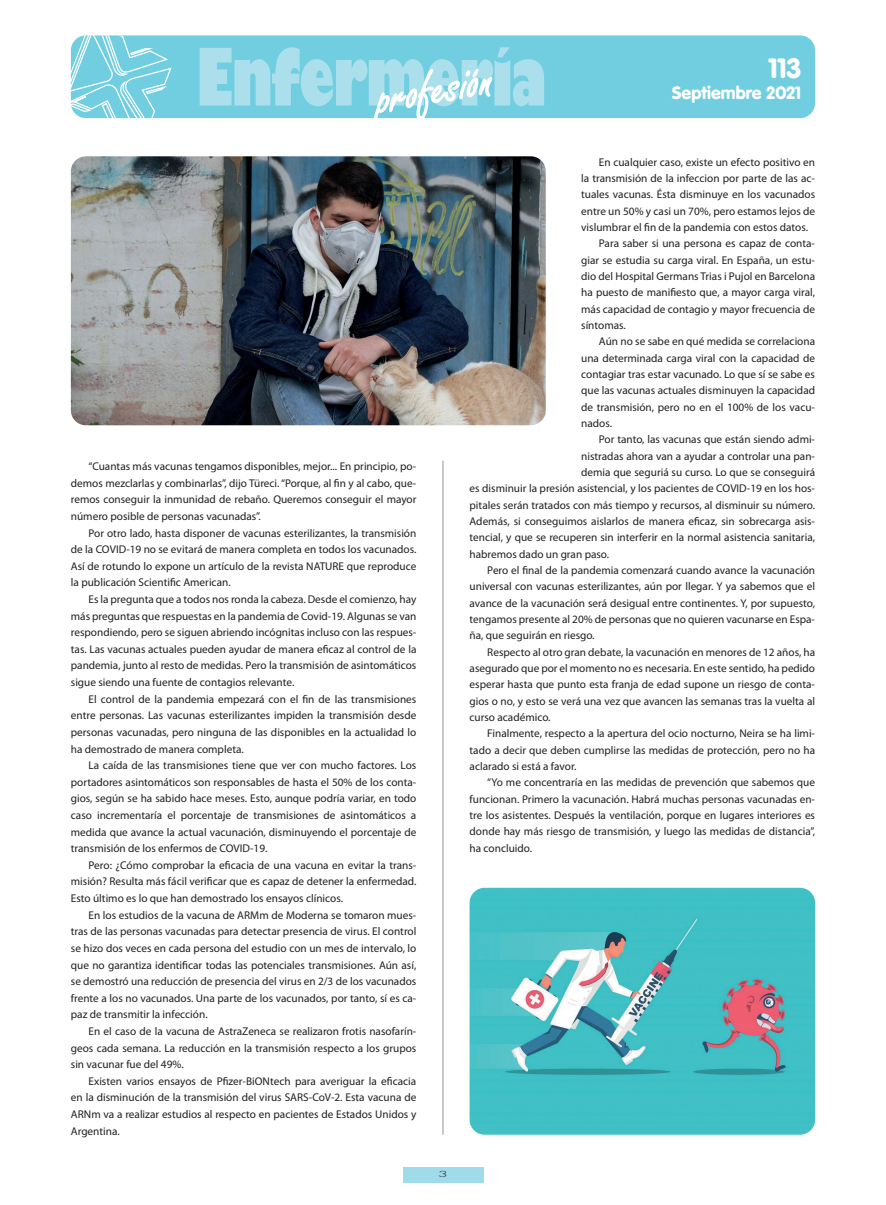
<style>
.page{position:relative;width:886px;height:1205px;background:#fff}
.page>*{position:absolute;margin:0;border:0;box-sizing:border-box;transform-origin:0 0}
.t1{font:900 27.5px "VAG Rounded";color:#fff}
.t2{font:900 17.5px "VAG Rounded";color:#fff}
.t3{font:11.25px/16.6px "Myriad Pro";color:#231f20;text-align:justify}
.t4{font:300 8.12px "Futura";color:#231f20;scale:2 1}
</style>
<div class="page">
<div style="left:71px;top:35px;width:744px;height:83px;background:#71cee1;border-radius:15px"></div>
<svg style="left:71px;top:35px;width:102px;height:83px"></svg>
<svg style="left:200px;top:47px;width:344px;height:72px"></svg>
<div style="left:403px;top:1167px;width:80px;height:15px;background:#9fdbea"></div>
<hr style="left:442px;top:461px;width:2px;height:673px;background:#a8a9ad">
<img style="left:71px;top:156px;width:475px;height:269px">
<img style="left:469px;top:888px;width:346px;height:246px">
<p class="t3" style="left:71px;top:458px;width:347px;text-indent:18px">“Cuantas más vacunas tengamos disponibles, mejor... En principio, po&shy;demos mezclarlas y combinarlas”, dijo Türeci. “Porque, al fin y al cabo, que&shy;remos conseguir la inmunidad de rebaño. Queremos conseguir el mayor número posible de personas vacunadas”.</p>
<p class="t3" style="left:71px;top:525px;width:347px;text-indent:18px">Por otro lado, hasta disponer de vacunas esterilizantes, la transmisión de la COVID-19 no se evitará de manera completa en todos los vacunados.<br>Así de rotundo lo expone un artículo de la revista NATURE que reproduce la publicación Scientific American.</p>
<p class="t3" style="left:71px;top:591px;width:347px;text-indent:18px">Es la pregunta que a todos nos ronda la cabeza. Desde el comienzo, hay más preguntas que respuestas en la pandemia de Covid-19. Algunas se van respondiendo, pero se siguen abriendo incógnitas incluso con las respues&shy;tas. Las vacunas actuales pueden ayudar de manera eficaz al control de la pandemia, junto al resto de medidas. Pero la transmisión de asintomáticos sigue siendo una fuente de contagios relevante.</p>
<p class="t3" style="left:71px;top:691px;width:347px;text-indent:18px">El control de la pandemia empezará con el fin de las transmisiones entre personas. Las vacunas esterilizantes impiden la transmisión desde personas vacunadas, pero ninguna de las disponibles en la actualidad lo ha demostrado de manera completa.</p>
<p class="t3" style="left:71px;top:757px;width:347px;text-indent:18px">La caída de las transmisiones tiene que ver con mucho factores. Los portadores asintomáticos son responsables de hasta el 50% de los conta&shy;gios, según se ha sabido hace meses. Esto, aunque podría variar, en todo caso incrementaría el porcentaje de transmisiones de asintomáticos a medida que avance la actual vacunación, disminuyendo el porcentaje de transmisión de los enfermos de COVID-19.</p>
<p class="t3" style="left:71px;top:857px;width:347px;text-indent:18px">Pero: ¿Cómo comprobar la eficacia de una vacuna en evitar la trans&shy;misión? Resulta más fácil verificar que es capaz de detener la enfermedad.<br>Esto último es lo que han demostrado los ensayos clínicos.</p>
<p class="t3" style="left:71px;top:907px;width:347px;text-indent:18px">En los estudios de la vacuna de ARMm de Moderna se tomaron mues&shy;tras de las personas vacunadas para detectar presencia de virus. El control se hizo dos veces en cada persona del estudio con un mes de intervalo, lo que no garantiza identificar todas las potenciales transmisiones. Aún así, se demostró una reducción de presencia del virus en 2/3 de los vacunados frente a los no vacunados. Una parte de los vacunados, por tanto, sí es ca&shy;paz de transmitir la infección.</p>
<p class="t3" style="left:71px;top:1023px;width:347px;text-indent:18px">En el caso de la vacuna de AstraZeneca se realizaron frotis nasofarín&shy;geos cada semana. La reducción en la transmisión respecto a los grupos sin vacunar fue del 49%.</p>
<p class="t3" style="left:71px;top:1073px;width:347px;text-indent:18px">Existen varios ensayos de Pfizer-BiONtech para averiguar la eficacia en la disminución de la transmisión del virus SARS-CoV-2. Esta vacuna de ARNm va a realizar estudios al respecto en pacientes de Estados Unidos y Argentina.</p>
<p class="t4" style="left:438px;top:1169px;width:7px">3</p>
<p class="t1" style="left:768px;top:52px;width:34px">113</p>
<p class="t2" style="left:672px;top:82px;width:130px">Septiembre 2021</p>
<p class="t3" style="left:581px;top:154px;width:235px;text-indent:18px">En cualquier caso, existe un efecto positivo en la transmisión de la infeccion por parte de las ac&shy;tuales vacunas. Ésta disminuye en los vacunados entre un 50% y casi un 70%, pero estamos lejos de vislumbrar el fin de la pandemia con estos datos.</p>
<p class="t3" style="left:581px;top:236px;width:235px;text-indent:18px">Para saber si una persona es capaz de conta&shy;giar se estudia su carga viral. En España, un estu&shy;dio del Hospital Germans Trias i Pujol en Barcelona ha puesto de manifiesto que, a mayor carga viral, más capacidad de contagio y mayor frecuencia de síntomas.</p>
<p class="t3" style="left:581px;top:334px;width:235px;text-indent:18px">Aún no se sabe en qué medida se correlaciona una determinada carga viral con la capacidad de contagiar tras estar vacunado. Lo que sí se sabe es que las vacunas actuales disminuyen la capacidad de transmisión, pero no en el 100% de los vacu&shy;nados.</p>
<p class="t3" style="left:599px;top:431px;width:218px">Por tanto, las vacunas que están siendo admi-</p>
<p class="t3" style="left:581px;top:448px;width:235px">nistradas ahora van a ayudar a controlar una pan-</p>
<p class="t3" style="left:581px;top:464px;width:235px">demia que seguriá su curso. Lo que se conseguirá</p>
<p class="t3" style="left:469px;top:480px;width:347px">es disminuir la presión asistencial, y los pacientes de COVID-19 en los hos-</p>
<p class="t3" style="left:469px;top:497px;width:347px">pitales serán tratados con más tiempo y recursos, al disminuir su número.</p>
<p class="t3" style="left:469px;top:513px;width:347px">Además, si conseguimos aislarlos de manera eficaz, sin sobrecarga asis-</p>
<p class="t3" style="left:469px;top:529px;width:347px">tencial, y que se recuperen sin interferir en la normal asistencia sanitaria,</p>
<p class="t3" style="left:469px;top:546px;width:141px">habremos dado un gran paso.</p>
<p class="t3" style="left:469px;top:562px;width:347px;text-indent:18px">Pero el final de la pandemia comenzará cuando avance la vacunación universal con vacunas esterilizantes, aún por llegar. Y ya sabemos que el avance de la vacunación será desigual entre continentes. Y, por supuesto, tengamos presente al 20% de personas que no quieren vacunarse en Espa&shy;ña, que seguirán en riesgo.</p>
<p class="t3" style="left:469px;top:644px;width:347px;text-indent:18px">Respecto al otro gran debate, la vacunación en menores de 12 años, ha asegurado que por el momento no es necesaria. En este sentido, ha pedido esperar hasta que punto esta franja de edad supone un riesgo de conta&shy;gios o no, y esto se verá una vez que avancen las semanas tras la vuelta al curso académico.</p>
<p class="t3" style="left:469px;top:725px;width:347px;text-indent:18px">Finalmente, respecto a la apertura del ocio nocturno, Neira se ha limi&shy;tado a decir que deben cumplirse las medidas de protección, pero no ha aclarado si está a favor.</p>
<p class="t3" style="left:469px;top:774px;width:347px;text-indent:18px">“Yo me concentraría en las medidas de prevención que sabemos que funcionan. Primero la vacunación. Habrá muchas personas vacunadas en&shy;tre los asistentes. Después la ventilación, porque en lugares interiores es donde hay más riesgo de transmisión, y luego las medidas de distancia”, ha concluido.</p>
</div>
